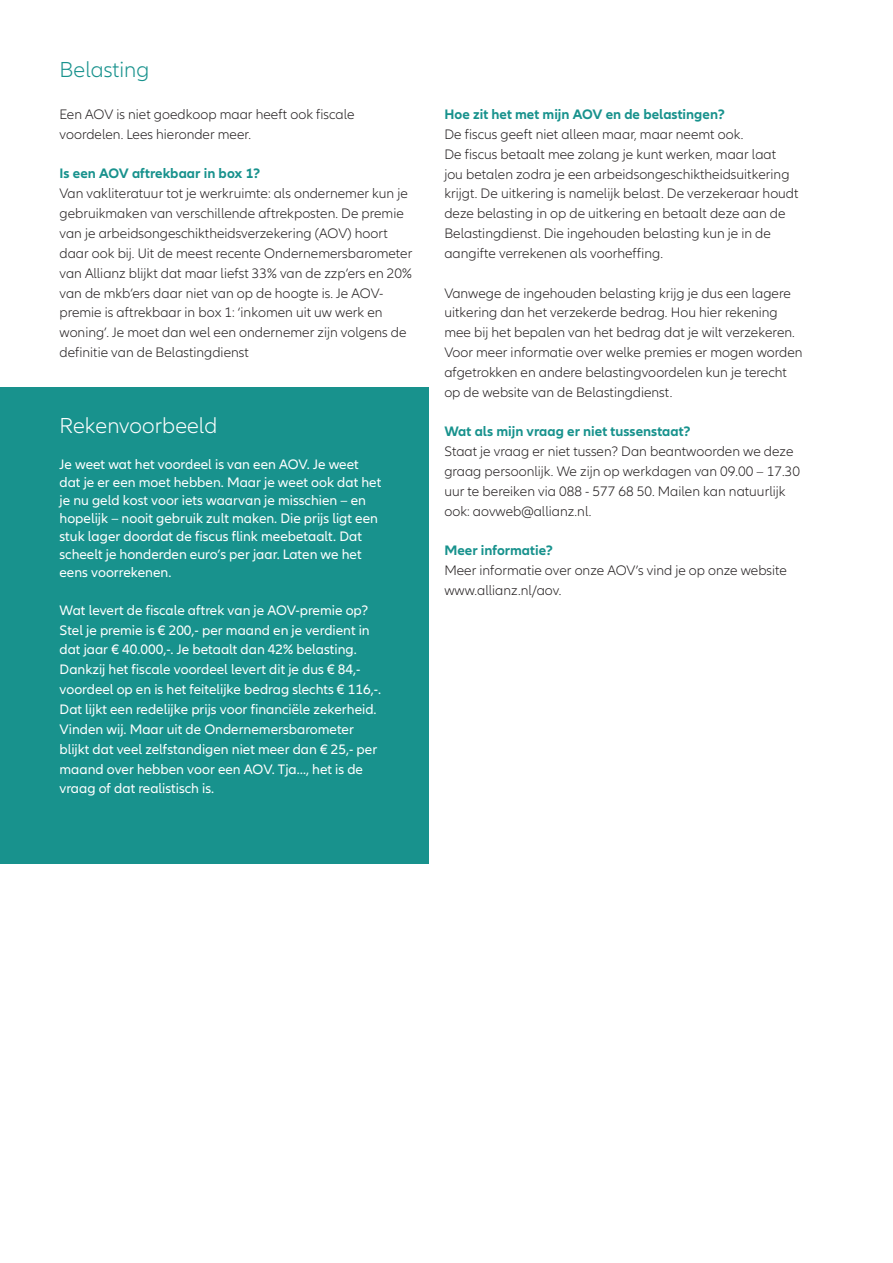
<style>
.page{position:relative;width:893px;height:1263px;background:#fff}
.page>*{position:absolute;margin:0;border:0;box-sizing:border-box;transform-origin:0 0}
.Subhead_13_16_ASR_A4{font:300 22.5px "Allianz Neo";color:#fff}
.Subhead_13_16_ASR_A4-2{font:300 22.5px "Allianz Neo";color:#18928d}
.Copy_9_5_13_25_ASL_A{font:300 14.25px/19.8px "Allianz Neo";color:#231f20}
.Copy_9_5_13_25_ASL_A-2{font:14.25px/19.8px "Allianz Neo";color:#fff}
.Subhead_13_16_ASR_A4-3{font:14.25px/18px "Allianz Neo";color:#fff}
.Copy_9_5_13_25_ASL_A-3{font:700 14.25px "Allianz Neo";color:#18928d}
</style>
<div class="page">
<div style="left:0;top:387px;width:428px;height:476px;background:#18928d"></div>
<hr style="left:892px;top:0;width:1px;height:1263px;background:#1a3862">
<p class="Subhead_13_16_ASR_A4-2" style="left:60px;top:57px;width:91px">Belasting</p>
<p class="Copy_9_5_13_25_ASL_A" style="left:60px;top:105px;width:297px">Een AOV is niet goedkoop maar heeft ook fiscale voordelen. Lees hieronder meer.</p>
<p class="Copy_9_5_13_25_ASL_A-3" style="left:60px;top:165px;width:202px">Is een AOV aftrekbaar in box 1?</p>
<p class="Copy_9_5_13_25_ASL_A" style="left:60px;top:184px;width:354px">Van vakliteratuur tot je werkruimte: als ondernemer kun je gebruikmaken van verschillende aftrekposten. De premie van je arbeidsongeschiktheidsverzekering (AOV) hoort daar ook bij. Uit de meest recente Ondernemersbarometer van Allianz blijkt dat maar liefst 33% van de zzp’ers en 20% van de mkb’ers daar niet van op de hoogte is. Je AOV&shy;premie is aftrekbaar in box 1: ‘inkomen uit uw werk en woning’. Je moet dan wel een ondernemer zijn volgens de definitie van de Belastingdienst</p>
<p class="Subhead_13_16_ASR_A4" style="left:60px;top:412px;width:159px">Rekenvoorbeeld</p>
<p class="Subhead_13_16_ASR_A4-3" style="left:60px;top:455px;width:323px">Je weet wat het voordeel is van een AOV. Je weet dat je er een moet hebben. Maar je weet ook dat het je nu geld kost voor iets waarvan je misschien – en hopelijk – nooit gebruik zult maken. Die prijs ligt een stuk lager doordat de fiscus flink meebetaalt. Dat scheelt je honderden euro’s per jaar. Laten we het eens voorrekenen.</p>
<p class="Copy_9_5_13_25_ASL_A-2" style="left:60px;top:600px;width:323px">Wat levert de fiscale aftrek van je AOV-premie op?<br>Stel je premie is € 200,- per maand en je verdient in dat jaar € 40.000,-. Je betaalt dan 42% belasting.<br>Dankzij het fiscale voordeel levert dit je dus € 84,- voordeel op en is het feitelijke bedrag slechts € 116,-.<br>Dat lijkt een redelijke prijs voor financiële zekerheid.<br>Vinden wij. Maar uit de Ondernemersbarometer blijkt dat veel zelfstandigen niet meer dan € 25,- per maand over hebben voor een AOV. Tja…, het is de vraag of dat realistisch is.</p>
<p class="Copy_9_5_13_25_ASL_A-3" style="left:444px;top:106px;width:282px">Hoe zit het met mijn AOV en de belastingen?</p>
<p class="Copy_9_5_13_25_ASL_A" style="left:444px;top:125px;width:356px">De fiscus geeft niet alleen maar, maar neemt ook.<br>De fiscus betaalt mee zolang je kunt werken, maar laat<br>jou betalen zodra je een arbeidsongeschiktheidsuitkering krijgt. De uitkering is namelijk belast. De verzekeraar houdt deze belasting in op de uitkering en betaalt deze aan de Belastingdienst. Die ingehouden belasting kun je in de aangifte verrekenen als voorheffing.</p>
<p class="Copy_9_5_13_25_ASL_A" style="left:444px;top:283px;width:352px">Vanwege de ingehouden belasting krijg je dus een lagere uitkering dan het verzekerde bedrag. Hou hier rekening mee bij het bepalen van het bedrag dat je wilt verzekeren.</p>
<p class="Copy_9_5_13_25_ASL_A" style="left:444px;top:343px;width:360px">Voor meer informatie over welke premies er mogen worden afgetrokken en andere belastingvoordelen kun je terecht op de website van de Belastingdienst.</p>
<p class="Copy_9_5_13_25_ASL_A-3" style="left:444px;top:423px;width:248px">Wat als mijn vraag er niet tussenstaat?</p>
<p class="Copy_9_5_13_25_ASL_A" style="left:444px;top:442px;width:357px">Staat je vraag er niet tussen? Dan beantwoorden we deze graag persoonlijk. We zijn op werkdagen van 09.00 – 17.30 uur te bereiken via 088 - 577 68 50. Mailen kan natuurlijk ook: aovweb@allianz.nl.</p>
<p class="Copy_9_5_13_25_ASL_A-3" style="left:444px;top:542px;width:110px">Meer informatie?</p>
<p class="Copy_9_5_13_25_ASL_A" style="left:444px;top:561px;width:344px">Meer informatie over onze AOV’s vind je op onze website www.allianz.nl/aov.</p>
</div>
